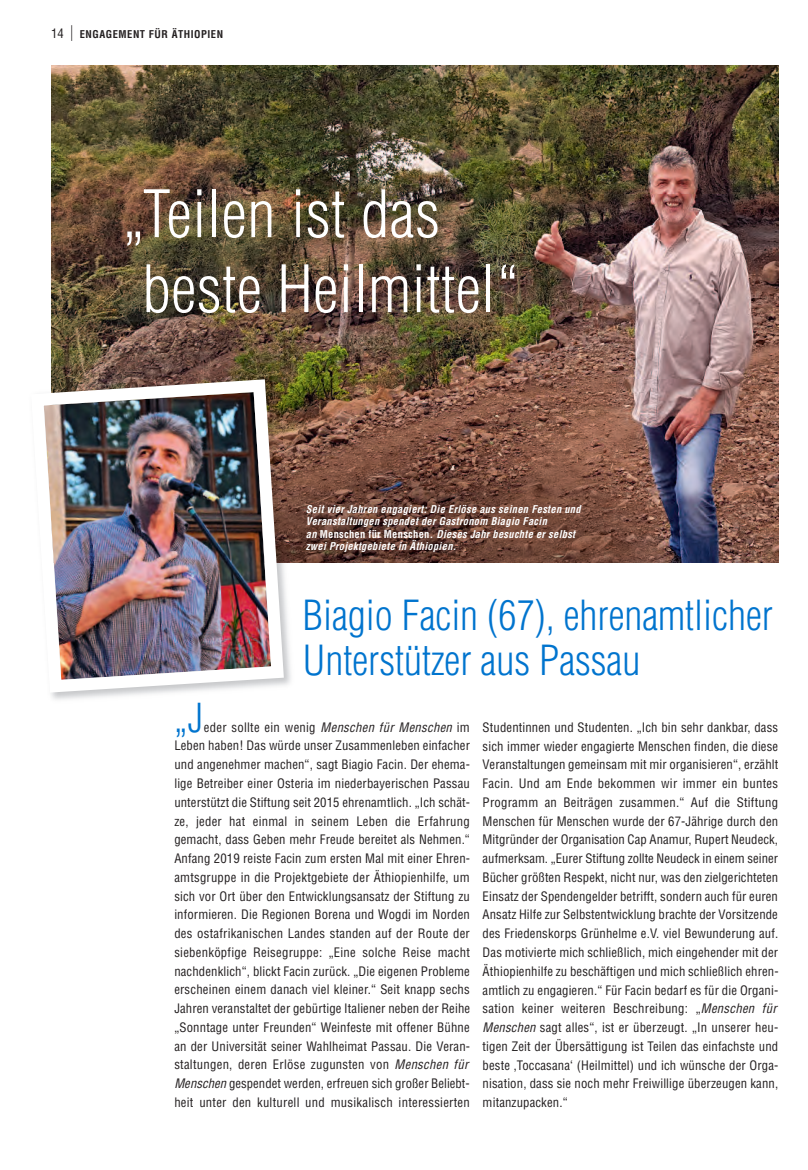
<style>
.page{position:relative;width:808px;height:1170px;background:#fff}
.page>*{position:absolute;margin:0;border:0;box-sizing:border-box;transform-origin:0 0}
.t1{font:300 condensed 63.75px/75px "Helvetica";letter-spacing:.01em;color:#fff}
.t2{font:300 condensed 40.5px/45px "Helvetica";color:#0074ce}
.t3{font:300 condensed 39px "Helvetica";color:#0074ce}
.t4{font:condensed 12.75px/18.8px "Helvetica";letter-spacing:.01em;color:#231f20}
.t5{font:italic 700 condensed 10.5px/12.5px "Helvetica";letter-spacing:.025em;color:#fff}
.t6{font:700 condensed 10.5px "Helvetica";letter-spacing:.05em;color:#231f20}
.s1{font-weight:400;font-size:12.75px}
.s2{font-weight:400;font-size:15.75px}
.s3{font-style:normal}
.s4{font-style:italic}
</style>
<div class="page">
<img style="left:51px;top:65px;width:727px;height:497px">
<img style="left:55px;top:387px;width:244px;height:313px">
<img style="left:44px;top:373px;width:246px;height:326px">
<p class="t6" style="left:51px;top:28px;width:174px"><span class="s1">14</span> <span class="s2">|</span> ENGAGEMENT FÜR ÄTHIOPIEN</p>
<h1 class="t1" style="left:142px;top:178px;width:376px;text-indent:-19px">„Teilen ist das beste Heilmittel“</h1>
<p class="t5" style="left:306px;top:502px;width:276px">Seit vier Jahren engagiert: Die Erlöse aus seinen Festen und Veranstaltungen spendet der Gastronom Biagio Facin<br>an <span class="s3">Menschen für Menschen.</span> Dieses Jahr besuchte er selbst zwei Projektgebiete in Äthiopien.</p>
<h2 class="t2" style="left:303px;top:593px;width:472px">Biagio Facin (67), ehrenamtlicher<br>Unterstützer aus Passau</h2>
<h3 class="t3" style="left:174px;top:695px;width:30px">„J</h3>
<p class="t4" style="left:174px;top:717px;width:297px;text-indent:30px">eder sollte ein wenig <span class="s4">Menschen für Menschen</span> im Leben haben! Das würde unser Zusammenleben einfacher und angenehmer machen“, sagt Biagio Facin. Der ehema&shy;lige Betreiber einer Osteria im niederbayerischen Passau unterstützt die Stiftung seit 2015 ehrenamtlich. „Ich schät&shy;ze, jeder hat einmal in seinem Leben die Erfahrung gemacht, dass Geben mehr Freude bereitet als Nehmen.“ Anfang 2019 reiste Facin zum ersten Mal mit einer Ehren&shy;amtsgruppe in die Projektgebiete der Äthiopienhilfe, um sich vor Ort über den Entwicklungsansatz der Stiftung zu informieren. Die Regionen Borena und Wogdi im Norden des ostafrikanischen Landes standen auf der Route der siebenköpfige Reisegruppe: „Eine solche Reise macht nachdenklich“, blickt Facin zurück. „Die eigenen Probleme erscheinen einem danach viel kleiner.“ Seit knapp sechs Jahren veranstaltet der gebürtige Italiener neben der Reihe „Sonntage unter Freunden“ Weinfeste mit offener Bühne an der Universität seiner Wahlheimat Passau. Die Veran&shy;staltungen, deren Erlöse zugunsten von <span class="s4">Menschen für Menschen</span> gespendet werden, erfreuen sich großer Beliebt&shy;heit unter den kulturell und musikalisch interessierten</p>
<p class="t4" style="left:483px;top:718px;width:297px">Studentinnen und Studenten. „Ich bin sehr dankbar, dass sich immer wieder engagierte Menschen finden, die diese Veranstaltungen gemeinsam mit mir organisieren“, erzählt Facin. Und am Ende bekommen wir immer ein buntes Programm an Beiträgen zusammen.“ Auf die Stiftung Menschen für Menschen wurde der 67-Jährige durch den Mitgründer der Organisation Cap Anamur, Rupert Neudeck, aufmerksam. „Eurer Stiftung zollte Neudeck in einem seiner Bücher größten Respekt, nicht nur, was den zielgerichteten Einsatz der Spendengelder betrifft, sondern auch für euren Ansatz Hilfe zur Selbstentwicklung brachte der Vorsitzende des Friedenskorps Grünhelme e.V. viel Bewunderung auf.<br>Das motivierte mich schließlich, mich eingehender mit der Äthiopienhilfe zu beschäftigen und mich schließlich ehren&shy;amtlich zu engagieren.“ Für Facin bedarf es für die Organi&shy;sation keiner weiteren Beschreibung: „<span class="s4">Menschen für Menschen</span> sagt alles“, ist er überzeugt. „In unserer heu - tigen Zeit der Übersättigung ist Teilen das einfachste und beste ‚Toccasana‘ (Heilmittel) und ich wünsche der Orga&shy;nisation, dass sie noch mehr Freiwillige überzeugen kann, mitanzupacken.“</p>
</div>
